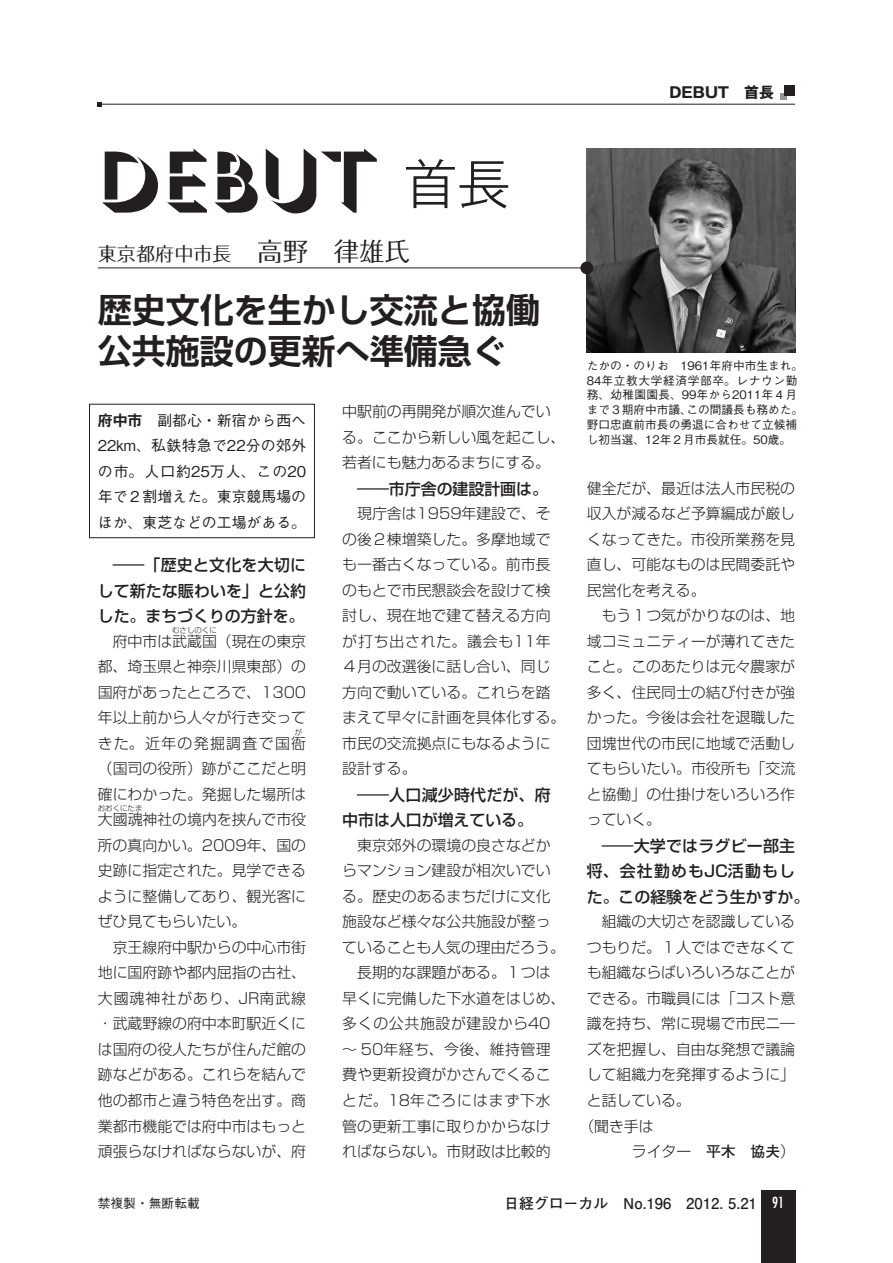
<style>
.page{position:relative;width:893px;height:1263px;background:#fff}
.page>*{position:absolute;margin:0;border:0;box-sizing:border-box;transform-origin:0 0}
.t1{font:85.05px "Gill Sans Std Light Shadowed";letter-spacing:-.005em;color:#231f20}
.t2{font:300 53.1px "Gothic MB101 Pro";color:#231f20}
.タイトル{font:700 34.05px "Shin Go Pro De";color:#231f20}
.名前{font:19.2px "Folk Pro";color:#231f20}
.小見出し{font:500 15.9px/25.5px "Shin Go Pro";letter-spacing:.005em;color:#231f20}
.本文{font:300 14.85px/25.5px "Shin Go Pro";color:#231f20;text-align:justify}
.自治体の概要{font:500 14.85px/25.5px "Gothic BBB Pro";color:#231f20;text-align:justify}
.t3{font:700 14.85px "Futo Go B101 Pro";color:#231f20}
.本文下げない{font:300 14.85px "Shin Go Pro";letter-spacing:-.005em;color:#231f20}
.柱-右{font:700 14.85px "Gothic MB101 Pro";color:#231f20}
.t4{font:condensed 14.85px "Futura Std";color:#fff}
.t5{font:500 12.75px "Gothic BBB Pro";color:#231f20}
.首長-略歴{font:500 11.7px/14.9px "Gothic BBB Pro";color:#231f20}
.本文-2{font:300 7.5px "Shin Go Pro";color:#231f20}
.s1{font-size:25.5px}
.s2{font-family:"Gothic MB101 Pro De";font-weight:700}
.s3{font-family:"Futo Go B101 Pro";font-weight:700}
</style>
<div class="page">
<hr style="left:98px;top:104px;width:697px;height:1px;background:#231f20">
<svg style="left:98px;top:102px;width:4px;height:4px"></svg>
<div style="left:780px;top:94px;width:7px;height:6px;background:#939598"></div>
<div style="left:784px;top:85px;width:11px;height:11px;background:#231f20"></div>
<div style="left:761px;top:1191px;width:34px;height:72px;background:#231f20"></div>
<img style="left:587px;top:149px;width:208px;height:204px">
<hr style="left:98px;top:268px;width:489px;height:1px;background:#231f20">
<div style="left:580px;top:261px;width:13px;height:13px;background:#231f20;border-radius:50%"></div>
<div style="left:89px;top:404px;width:226px;height:134px;border:1px solid #231f20"></div>
<p class="t1" style="left:98px;top:123px;width:282px">DEBUT</p>
<p class="t2" style="left:404px;top:140px;width:108px">首長</p>
<p class="名前" style="left:98px;top:237px;width:314px">東京都府中市長<span class="s1">　高野　律雄氏</span></p>
<p class="タイトル" style="left:98px;top:282px;width:444px">歴史文化を生かし交流と協働</p>
<p class="タイトル" style="left:98px;top:323px;width:410px">公共施設の更新へ準備急ぐ</p>
<p class="自治体の概要" style="left:98px;top:405px;width:210px"><span class="s2">府中市</span>　副都心・新宿から西へ22km、私鉄特急で22分の郊外の市。人口約25万人、この20年で２割増えた。東京競馬場のほか、東芝などの工場がある。</p>
<p class="小見出し" style="left:98px;top:550px;width:210px;text-align:justify;text-indent:15px">――「歴史と文化を大切にして新たな賑わいを」と公約した。まちづくりの方針を。</p>
<p class="本文" style="left:113px;top:626px;width:195px">府中市は武蔵国（現在の東京</p>
<p class="本文-2" style="left:172px;top:624px;width:46px">むさしのくに</p>
<p class="本文" style="left:98px;top:652px;width:210px">都、埼玉県と神奈川県東部）の国府があったところで、1300年以上前から人々が行き交ってきた。近年の発掘調査で国衙</p>
<p class="本文-2" style="left:295px;top:726px;width:9px">が</p>
<p class="本文" style="left:98px;top:754px;width:210px">（国司の役所）跡がここだと明確にわかった。発掘した場所は大國魂神社の境内を挟んで市役</p>
<p class="本文-2" style="left:98px;top:802px;width:46px">おおくにたま</p>
<p class="本文" style="left:98px;top:831px;width:210px">所の真向かい。2009年、国の史跡に指定された。見学できるように整備してあり、観光客にぜひ見てもらいたい。</p>
<p class="本文" style="left:98px;top:933px;width:210px;text-indent:15px">京王線府中駅からの中心市街地に国府跡や都内屈指の古社、大國魂神社があり、JR南武線・武蔵野線の府中本町駅近くには国府の役人たちが住んだ館の跡などがある。これらを結んで他の都市と違う特色を出す。商業都市機能では府中市はもっと頑張らなければならないが、府</p>
<p class="本文" style="left:342px;top:397px;width:225px;text-align:left">中駅前の再開発が順次進んでいる。ここから新しい風を起こし、若者にも魅力あるまちにする。</p>
<p class="小見出し" style="left:357px;top:474px;width:192px">――市庁舎の建設計画は。</p>
<p class="本文" style="left:342px;top:499px;width:225px;text-align:left;text-indent:15px">現庁舎は1959年建設で、その後２棟増築した。多摩地域でも一番古くなっている。前市長のもとで市民懇談会を設けて検討し、現在地で建て替える方向が打ち出された。議会も11年<br>４月の改選後に話し合い、同じ方向で動いている。これらを踏まえて早々に計画を具体化する。市民の交流拠点にもなるように設計する。</p>
<p class="小見出し" style="left:342px;top:780px;width:210px;text-indent:15px">――人口減少時代だが、府中市は人口が増えている。</p>
<p class="本文" style="left:342px;top:831px;width:224px;text-align:left;text-indent:15px">東京郊外の環境の良さなどからマンション建設が相次いでいる。歴史のあるまちだけに文化施設など様々な公共施設が整っていることも人気の理由だろう。</p>
<p class="本文" style="left:342px;top:958px;width:225px;text-align:left;text-indent:15px">長期的な課題がある。１つは早くに完備した下水道をはじめ、多くの公共施設が建設から40～ 50年経ち、今後、維持管理費や更新投資がかさんでくることだ。18年ごろにはまず下水管の更新工事に取りかからなければならない。市財政は比較的</p>
<p class="柱-右" style="left:669px;top:80px;width:106px">DEBUT　首長</p>
<p class="首長-略歴" style="left:587px;top:356px;width:218px">たかの・のりお　1961年府中市生まれ。<br>84年立教大学経済学部卒。レナウン勤務、幼稚園園長、99年から2011年４月まで３期府中市議、この間議長も務めた。野口忠直前市長の勇退に合わせて立候補し初当選、12年２月市長就任。50歳。</p>
<p class="本文" style="left:587px;top:473px;width:210px">健全だが、最近は法人市民税の収入が減るなど予算編成が厳しくなってきた。市役所業務を見直し、可能なものは民間委託や民営化を考える。</p>
<p class="本文" style="left:587px;top:601px;width:210px;text-indent:15px">もう１つ気がかりなのは、地域コミュニティーが薄れてきたこと。このあたりは元々農家が多く、住民同士の結び付きが強かった。今後は会社を退職した団塊世代の市民に地域で活動してもらいたい。市役所も「交流と協働」の仕掛けをいろいろ作っていく。</p>
<p class="小見出し" style="left:587px;top:831px;width:224px;text-indent:15px">――大学ではラグビー部主将、会社勤めもJC活動もした。この経験をどう生かすか。</p>
<p class="本文" style="left:587px;top:907px;width:210px;text-indent:15px">組織の大切さを認識しているつもりだ。１人ではできなくても組織ならばいろいろなことができる。市職員には「コスト意識を持ち、常に現場で市民ニ―ズを把握し、自由な発想で議論して組織力を発揮するように」と話している。</p>
<p class="本文下げない" style="left:579px;top:1114px;width:76px">（聞き手は</p>
<p class="本文下げない" style="left:632px;top:1139px;width:165px">ライター　<span class="s3">平木　協夫</span>）</p>
<p class="t5" style="left:98px;top:1193px;width:104px">禁複製・無断転載</p>
<p class="t3" style="left:504px;top:1191px;width:254px">日経グローカル　No.196　2012. 5.21</p>
<p class="t4" style="left:772px;top:1194px;width:14px">91</p>
</div>
